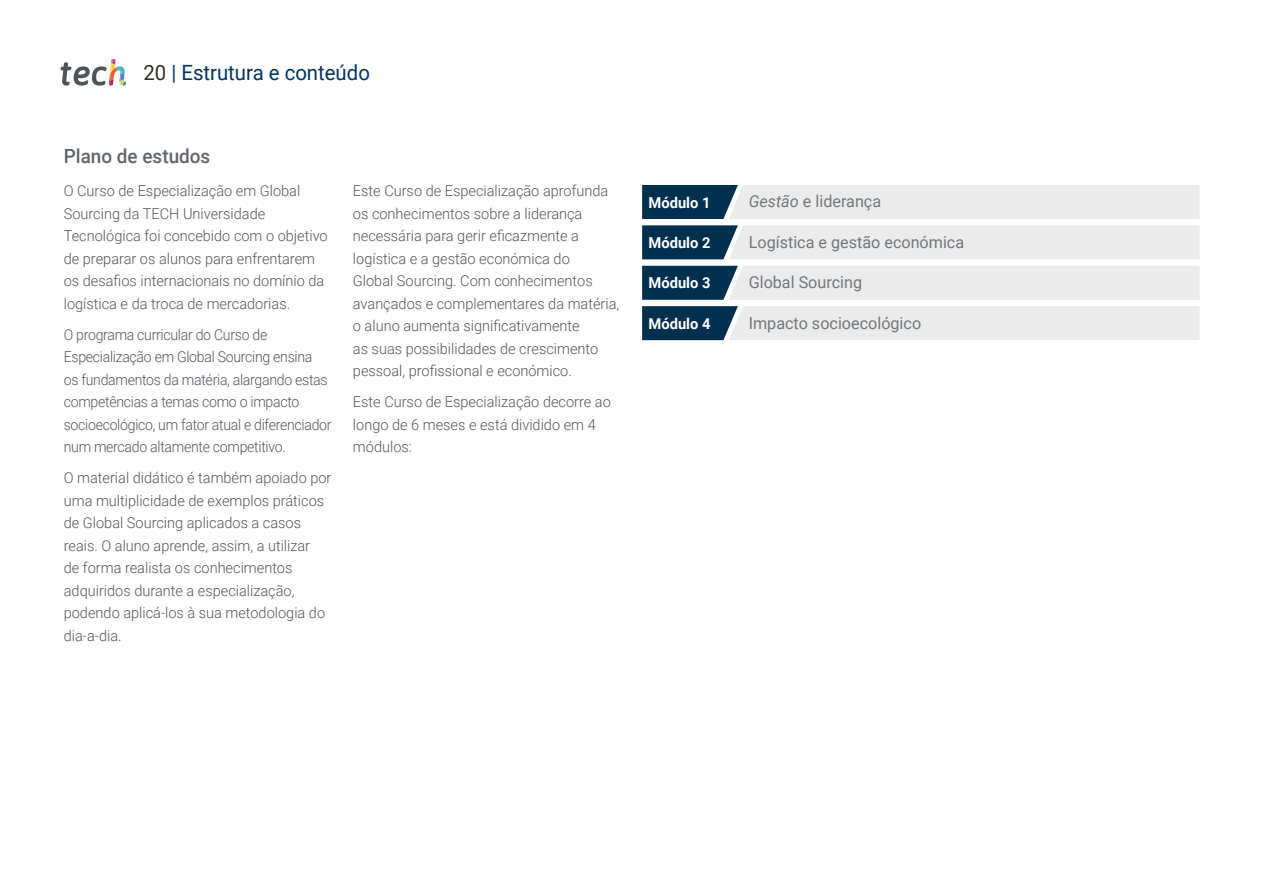
<style>
.page{position:relative;width:1263px;height:893px;background:#fff}
.page>*{position:absolute;margin:0;border:0;box-sizing:border-box;transform-origin:0 0}
.t1{font:21px "Roboto";color:#00355e}
.t2{font:500 19.5px "Roboto";color:#61646a}
.t3{font:16.5px "Roboto";color:#74777b}
.t4{font:300 15px/22.5px "Roboto";color:#52555b}
.t5{font:300 15px/22.5px "Roboto";letter-spacing:-.02em;color:#52555b;scale:.94 1}
.t6{font:700 15px "Roboto";color:#fff}
.s1{color:#312e20}
.s2{font-style:italic}
</style>
<div class="page">
<svg style="left:642px;top:185px;width:557px;height:34px;background:#c4cdd1"></svg>
<svg style="left:642px;top:266px;width:557px;height:34px;background:#c5cdd1"></svg>
<svg style="left:642px;top:306px;width:557px;height:34px;background:#c5cdd1"></svg>
<svg style="left:642px;top:225px;width:557px;height:34px;background:#c5cdd2"></svg>
<svg style="left:61px;top:59px;width:65px;height:27px"></svg>
<h1 class="t1" style="left:144px;top:57px;width:228px"><span class="s1">20</span> | Estrutura e conteúdo</h1>
<h2 class="t2" style="left:64px;top:143px;width:148px">Plano de estudos</h2>
<p class="t4" style="left:64px;top:179px;width:265px">O Curso de Especialização em Global Sourcing da TECH Universidade Tecnológica foi concebido com o objetivo de preparar os alunos para enfrentarem os desafios internacionais no domínio da logística e da troca de mercadorias.</p>
<p class="t5" style="left:64px;top:323px;width:286px">O programa curricular do Curso de Especialização em Global Sourcing ensina<br>os fundamentos da matéria, alargando estas competências a temas como o impacto socioecológico, um fator atual e diferenciador num mercado altamente competitivo.</p>
<p class="t4" style="left:64px;top:466px;width:269px">O material didático é também apoiado por uma multiplicidade de exemplos práticos de Global Sourcing aplicados a casos reais. O aluno aprende, assim, a utilizar<br>de forma realista os conhecimentos adquiridos durante a especialização, podendo aplicá-los à sua metodologia do dia-a-dia.</p>
<p class="t4" style="left:353px;top:179px;width:268px">Este Curso de Especialização aprofunda os conhecimentos sobre a liderança necessária para gerir eficazmente a logística e a gestão económica do<br>Global Sourcing. Com conhecimentos avançados e complementares da matéria, o aluno aumenta significativamente<br>as suas possibilidades de crescimento pessoal, profissional e económico.</p>
<p class="t4" style="left:353px;top:390px;width:259px">Este Curso de Especialização decorre ao longo de 6 meses e está dividido em 4 módulos:</p>
<p class="t6" style="left:649px;top:192px;width:63px">Módulo 1</p>
<p class="t6" style="left:649px;top:232px;width:63px">Módulo 2</p>
<p class="t6" style="left:649px;top:273px;width:63px">Módulo 3</p>
<p class="t6" style="left:649px;top:313px;width:63px">Módulo 4</p>
<p class="t3" style="left:749px;top:190px;width:134px"><span class="s2">Gestão</span> e liderança</p>
<p class="t3" style="left:749px;top:230px;width:217px">Logística e gestão económica</p>
<p class="t3" style="left:749px;top:271px;width:115px">Global Sourcing</p>
<p class="t3" style="left:749px;top:311px;width:174px">Impacto socioecológico</p>
</div>
